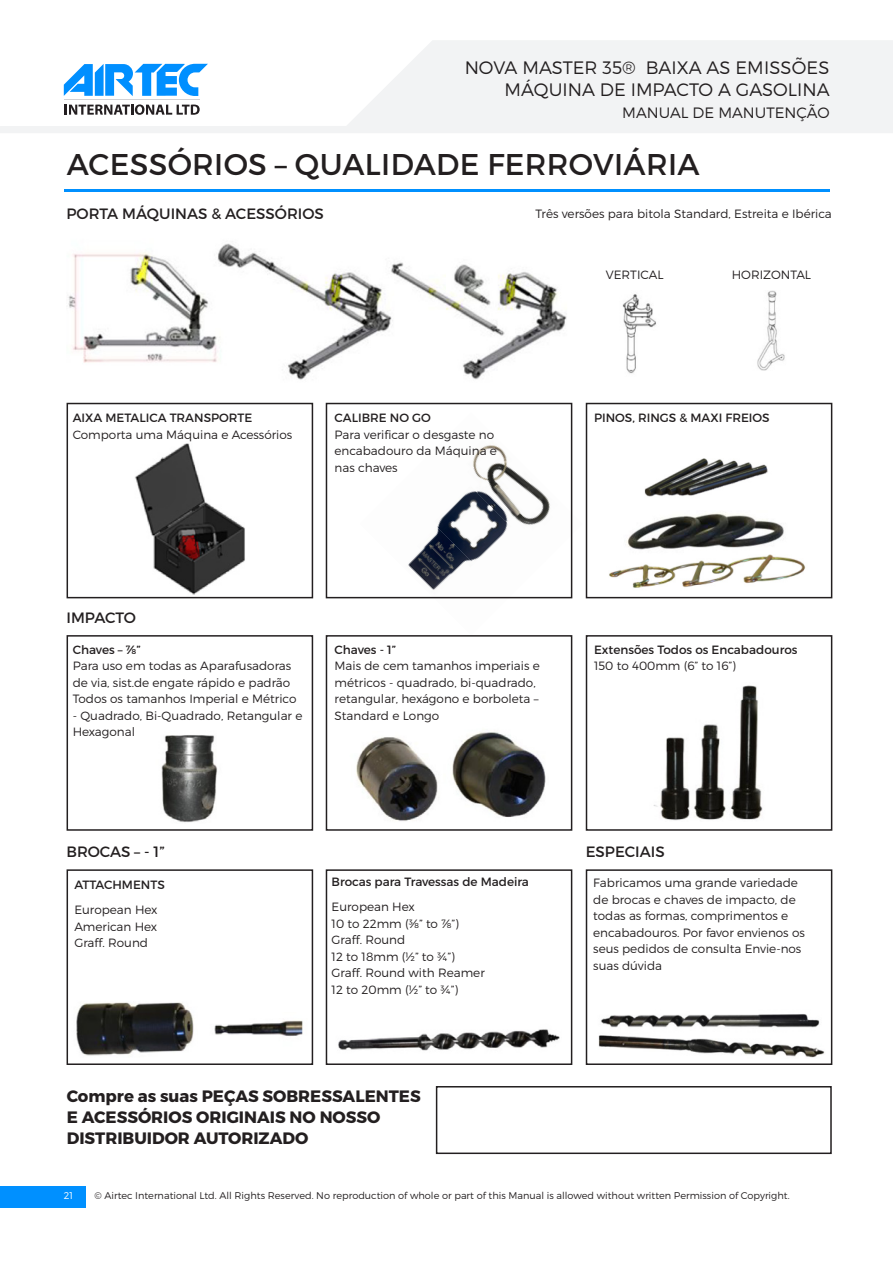
<style>
.page{position:relative;width:893px;height:1263px;background:#fff}
.page>*{position:absolute;margin:0;border:0;box-sizing:border-box;transform-origin:0 0}
.t1{font:30px "Montserrat";letter-spacing:.01em;color:#231f20}
.t2{font:300 18px/22.2px "Montserrat";color:#231f20;text-align:right}
.t3{font:700 16.5px/21px "Montserrat";color:#231f20}
.t4{font:15px "Montserrat";color:#231f20}
.t5{font:300 15px "Montserrat";color:#231f20}
.t6{font:300 12px/16.5px "Montserrat";color:#231f20}
.t7{font:12px/16.5px "Montserrat";color:#231f20}
.t8{font:300 9.75px "Montserrat";color:#231f20}
.t9{font:300 9.75px "Montserrat";color:#fff}
.s1{font-weight:400}
.s2{font-weight:300}
</style>
<div class="page">
<svg style="left:0;top:40px;width:893px;height:93px;fill:#f2f3f4"></svg>
<div style="left:0;top:1186px;width:85px;height:22px;background:#0090ff"></div>
<svg style="left:65px;top:104px;width:135px;height:11px"></svg>
<hr style="left:64px;top:99px;width:135px;height:1px;background:#d1d1d4">
<svg style="left:64px;top:64px;width:144px;height:32px"></svg>
<hr style="left:64px;top:189px;width:766px;height:2px;background:#0090ff">
<img style="left:135px;top:443px;width:110px;height:152px">
<img style="left:480px;top:412px;width:93px;height:149px">
<img style="left:473px;top:449px;width:73px;height:112px">
<img style="left:360px;top:487px;width:149px;height:112px">
<img style="left:609px;top:458px;width:197px;height:130px">
<img style="left:68px;top:243px;width:717px;height:137px">
<div style="left:67px;top:403px;width:246px;height:195px;border:2px solid #231f20"></div>
<div style="left:326px;top:403px;width:246px;height:195px;border:2px solid #231f20"></div>
<div style="left:586px;top:403px;width:246px;height:195px;border:2px solid #231f20"></div>
<div style="left:67px;top:635px;width:246px;height:196px;border:2px solid #231f20"></div>
<div style="left:326px;top:635px;width:246px;height:196px;border:2px solid #231f20"></div>
<div style="left:586px;top:635px;width:246px;height:196px;border:2px solid #231f20"></div>
<div style="left:67px;top:869px;width:246px;height:196px;border:2px solid #231f20"></div>
<div style="left:326px;top:869px;width:246px;height:196px;border:2px solid #231f20"></div>
<div style="left:586px;top:869px;width:246px;height:196px;border:2px solid #231f20"></div>
<img style="left:161px;top:735px;width:56px;height:88px">
<img style="left:356px;top:732px;width:190px;height:89px">
<img style="left:653px;top:685px;width:110px;height:136px">
<img style="left:76px;top:1002px;width:227px;height:54px">
<img style="left:338px;top:1029px;width:222px;height:22px">
<img style="left:598px;top:1014px;width:227px;height:44px">
<div style="left:436px;top:1086px;width:396px;height:68px;border:2px solid #231f20"></div>
<h2 class="t2" style="left:465px;top:56px;width:366px">NOVA MASTER 35® BAIXA AS EMISSÕES<br>MÁQUINA DE IMPACTO A GASOLINA</h2>
<p class="t5" style="left:622px;top:104px;width:209px">MANUAL DE MANUTENÇÃO</p>
<p class="t1" style="left:67px;top:146px;width:634px">ACESSÓRIOS – QUALIDADE FERROVIÁRIA</p>
<p class="t4" style="left:67px;top:204px;width:259px">PORTA MÁQUINAS &amp; ACESSÓRIOS</p>
<p class="t6" style="left:535px;top:205px;width:298px">Três versões para bitola Standard, Estreita e Ibérica</p>
<p class="t6" style="left:606px;top:266px;width:59px">VERTICAL</p>
<p class="t6" style="left:732px;top:266px;width:81px">HORIZONTAL</p>
<p class="t6" style="left:73px;top:409px;width:221px"><span class="s1">AIXA METALICA TRANSPORTE<br></span>Comporta uma Máquina e Acessórios</p>
<p class="t6" style="left:335px;top:409px;width:164px"><span class="s1">CALIBRE NO GO<br></span>Para verificar o desgaste no encabadouro da Máquina e nas chaves</p>
<p class="t7" style="left:594px;top:409px;width:177px">PINOS, RINGS &amp; MAXI FREIOS</p>
<p class="t4" style="left:67px;top:608px;width:71px">IMPACTO</p>
<p class="t6" style="left:73px;top:641px;width:225px"><span class="s1">Chaves – ⅞”<br></span>Para uso em todas as Aparafusadoras de via, sist.de engate rápido e padrão<br>Todos os tamanhos Imperial e Métrico</p>
<p class="t6" style="left:73px;top:707px;width:231px">- Quadrado, Bi-Quadrado, Retangular e<br>Hexagonal</p>
<p class="t6" style="left:335px;top:641px;width:207px"><span class="s1">Chaves - 1”<br></span>Mais de cem tamanhos imperiais e métricos - quadrado, bi-quadrado, retangular, hexágono e borboleta –<br>Standard e Longo</p>
<p class="t7" style="left:594px;top:641px;width:205px">Extensões Todos os Encabadouros<br><span class="s2">150 to 400mm (6” to 16”)</span></p>
<p class="t4" style="left:67px;top:843px;width:99px">BROCAS – - 1”</p>
<p class="t4" style="left:586px;top:843px;width:81px">ESPECIAIS</p>
<p class="t7" style="left:74px;top:877px;width:92px">ATTACHMENTS</p>
<p class="t6" style="left:74px;top:902px;width:85px;text-align:justify">European Hex American Hex Graff. Round</p>
<p class="t7" style="left:332px;top:873px;width:199px">Brocas para Travessas de Madeira</p>
<p class="t6" style="left:332px;top:898px;width:155px">European Hex<br>10 to 22mm (⅜” to ⅞”)<br>Graff. Round<br>12 to 18mm (½” to ¾”)<br>Graff. Round with Reamer<br>12 to 20mm (½” to ¾”)</p>
<p class="t6" style="left:593px;top:874px;width:213px">Fabricamos uma grande variedade de brocas e chaves de impacto, de todas as formas, comprimentos e encabadouros. Por favor envienos os seus pedidos de consulta Envie-nos suas dúvida</p>
<p class="t3" style="left:67px;top:1086px;width:355px">Compre as suas PEÇAS SOBRESSALENTES<br>E ACESSÓRIOS ORIGINAIS NO NOSSO<br>DISTRIBUIDOR AUTORIZADO</p>
<p class="t9" style="left:64px;top:1190px;width:11px">21</p>
<p class="t8" style="left:94px;top:1190px;width:697px">© Airtec International Ltd. All Rights Reserved. No reproduction of whole or part of this Manual is allowed without written Permission of Copyright.</p>
</div>
